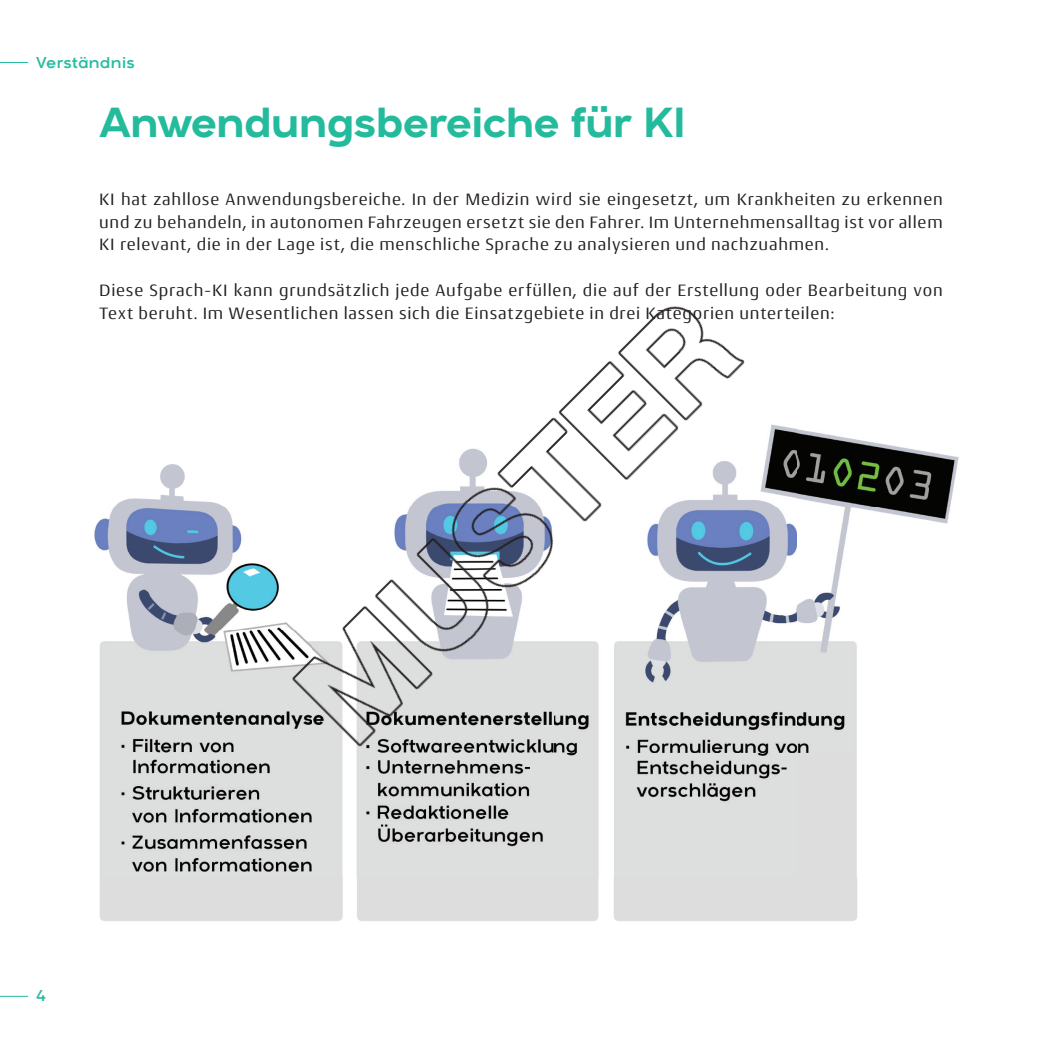
<style>
.page{position:relative;width:1042px;height:1042px;background:#fff}
.page>*{position:absolute;margin:0;border:0;box-sizing:border-box;transform-origin:0 0}
.t1{font:700 42px "Arkibal";letter-spacing:-.025em;color:#24bb9d}
.t2{font:17.5px/22.8px "Conto";letter-spacing:.045em;color:#231f20;text-align:justify}
.t3{font:15.75px "Arkibal";letter-spacing:.02em;color:#24bb9d}
</style>
<div class="page">
<svg style="left:0;top:62px;width:28px;height:1px"></svg>
<svg style="left:0;top:996px;width:28px;height:1px"></svg>
<img style="left:94px;top:425px;width:865px;height:496px">
<img style="left:266px;top:306px;width:510px;height:470px">
<p class="t3" style="left:36px;top:52px;width:100px">Verständnis</p>
<h1 class="t1" style="left:99px;top:92px;width:588px">Anwendungsbereiche für KI</h1>
<p class="t2" style="left:99px;top:187px;width:845px">KI hat zahllose Anwendungsbereiche. In der Medizin wird sie eingesetzt, um Krankheiten zu erkennen und zu behandeln, in autonomen Fahrzeugen ersetzt sie den Fahrer. Im Unternehmensalltag ist vor allem KI relevant, die in der Lage ist, die menschliche Sprache zu analysieren und nachzuahmen.</p>
<p class="t2" style="left:99px;top:278px;width:845px">Diese Sprach-KI kann grundsätzlich jede Aufgabe erfüllen, die auf der Erstellung oder Bearbeitung von<br>Text beruht. Im Wesentlichen lassen sich die Einsatzgebiete in drei Kategorien unterteilen:</p>
<p class="t3" style="left:36px;top:985px;width:11px">4</p>
</div>
